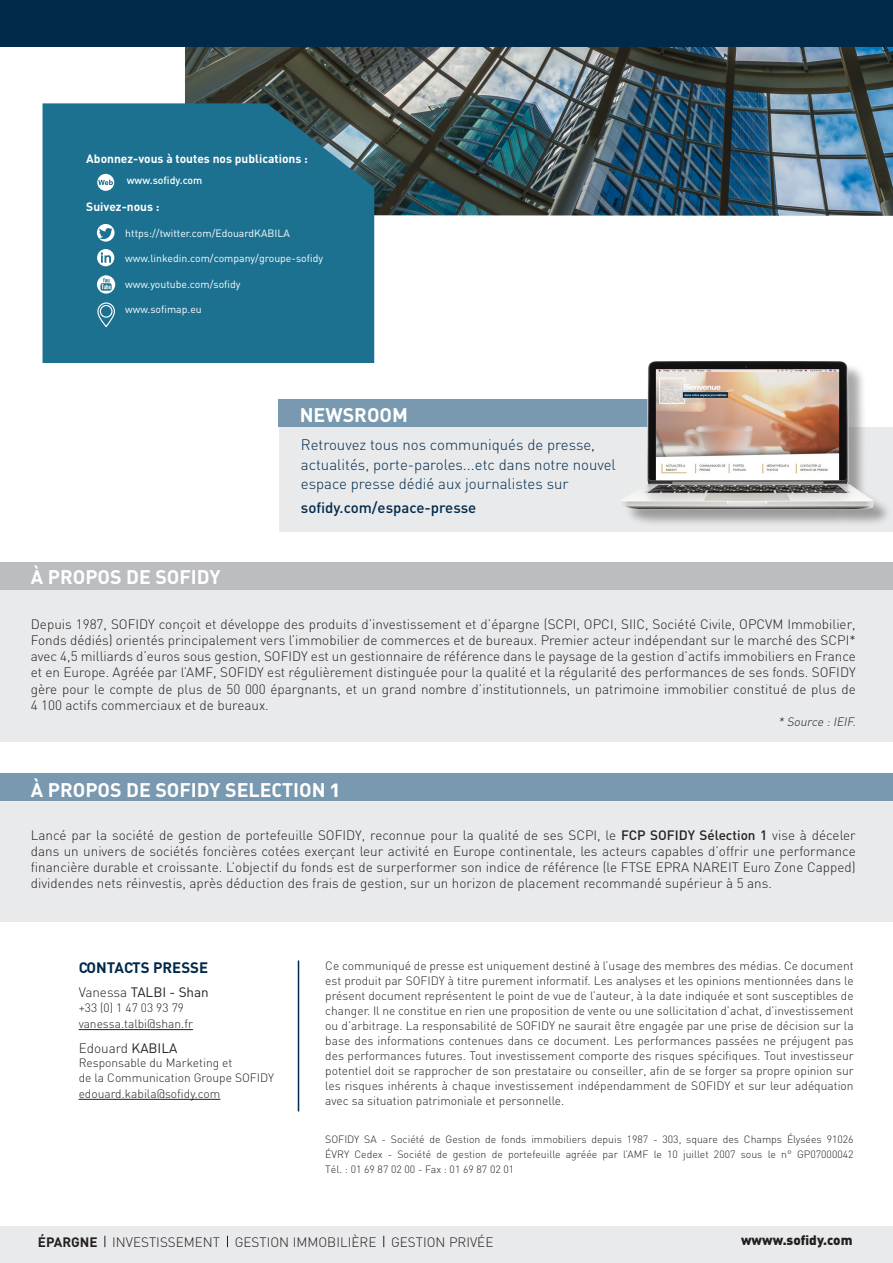
<style>
.page{position:relative;width:893px;height:1263px;background:#fff}
.page>*{position:absolute;margin:0;border:0;box-sizing:border-box;transform-origin:0 0}
.titre_chapo{font:19.5px "DIN Bold Alternate";color:#fff}
.t1{font:300 15px/19.5px "DIN";color:#00294b}
.t2{font:500 15px "DIN";color:#00294b}
.t3{font:700 15px "DIN";color:#00294b}
.t4{font:300 13.5px/16.2px "DIN";color:#231f20;text-align:justify}
.t5{font:13.5px "DIN";color:#231f20}
.t6{font:900 13.5px "DIN";color:#231f20}
.t7{font:300 12px/15px "DIN";color:#231f20}
.t8{font:700 12px "DIN";color:#fff}
.t9{font:italic 300 12px "DIN";color:#231f20}
.t10{font:300 10.5px/15px "DIN";color:#231f20;text-align:justify}
.t11{font:10.5px "DIN";color:#fff}
.t12{font:500 10.5px "DIN";color:#fff}
.s1{font-size:22.5px}
.s2{font-weight:500}
.s3{font-weight:300}
.s4{font-weight:400}
.s5{font-weight:700}
</style>
<div class="page">
<img style="left:185px;top:47px;width:708px;height:169px">
<div style="left:43px;top:103px;width:331px;height:260px;background:#1c7190"></div>
<svg style="left:97px;top:174px;width:17px;height:17px"></svg>
<svg style="left:97px;top:224px;width:18px;height:18px"></svg>
<svg style="left:97px;top:249px;width:17px;height:17px"></svg>
<div style="left:100px;top:305px;width:13px;height:13px;border:1px solid #fff;border-radius:50%"></div>
<div style="left:97px;top:302px;width:18px;height:25px;border:1px solid #fff;border-radius:8px"></div>
<div style="left:0;top:801px;width:893px;height:120px;background:#e9eaeb"></div>
<div style="left:0;top:590px;width:893px;height:151px;background:#e9eaeb"></div>
<div style="left:0;top:0;width:893px;height:47px;background:#00294b"></div>
<div style="left:0;top:1227px;width:893px;height:36px;background:#e9eaeb"></div>
<div style="left:0;top:773px;width:893px;height:28px;background:#7999b0"></div>
<div style="left:0;top:562px;width:893px;height:28px;background:#bcbdc0"></div>
<hr style="left:79px;top:1029px;width:114px;height:1px;background:#231f20">
<hr style="left:79px;top:1099px;width:141px;height:1px;background:#231f20">
<hr style="left:298px;top:960px;width:1px;height:151px;background:#00294b">
<svg style="left:97px;top:275px;width:18px;height:19px"></svg>
<div style="left:279px;top:427px;width:614px;height:105px;background:#e9eaeb"></div>
<div style="left:279px;top:400px;width:400px;height:27px;background:#7999b0"></div>
<div style="left:624px;top:363px;width:268px;height:164px;background:#231f20;opacity:.39"></div>
<img style="left:615px;top:361px;width:263px;height:166px">
<p class="t8" style="left:86px;top:151px;width:223px">Abonnez-vous à toutes nos publications :</p>
<p class="t12" style="left:127px;top:173px;width:77px">www.sofidy.com</p>
<p class="t8" style="left:86px;top:199px;width:75px">Suivez-nous :</p>
<p class="t11" style="left:125px;top:226px;width:166px">https://twitter.com/EdouardKABILA</p>
<p class="t11" style="left:125px;top:252px;width:199px">www.linkedin.com/company/groupe-sofidy</p>
<p class="t11" style="left:125px;top:277px;width:117px">www.youtube.com/sofidy</p>
<p class="t11" style="left:125px;top:303px;width:78px">www.sofimap.eu</p>
<p class="titre_chapo" style="left:31px;top:563px;width:191px">À PROPOS DE SOFIDY</p>
<p class="titre_chapo" style="left:300px;top:401px;width:110px">NEWSROOM</p>
<p class="t1" style="left:301px;top:434px;width:317px">Retrouvez tous nos communiqués de presse, actualités, porte-paroles...etc dans notre nouvel espace presse dédié aux journalistes sur</p>
<p class="t2" style="left:301px;top:497px;width:177px">sofidy.com/espace-presse</p>
<p class="t4" style="left:31px;top:615px;width:826px">Depuis 1987, SOFIDY conçoit et développe des produits d’investissement et d’épargne (SCPI, OPCI, SIIC, Société Civile, OPCVM Immobilier, Fonds dédiés) orientés principalement vers l’immobilier de commerces et de bureaux. Premier acteur indépendant sur le marché des SCPI* avec 4,5 milliards d’euros sous gestion, SOFIDY est un gestionnaire de référence dans le paysage de la gestion d’actifs immobiliers en France et en Europe. Agréée par l’AMF, SOFIDY est régulièrement distinguée pour la qualité et la régularité des performances de ses fonds. SOFIDY gère pour le compte de plus de 50 000 épargnants, et un grand nombre d’institutionnels, un patrimoine immobilier constitué de plus de 4 100 actifs commerciaux et de bureaux.</p>
<p class="t9" style="left:778px;top:713px;width:82px">* Source :IEIF.</p>
<p class="titre_chapo" style="left:31px;top:777px;width:311px">À PROPOS DE SOFIDY SELECTION <span class="s1">1</span></p>
<p class="t4" style="left:31px;top:826px;width:826px">Lancé par la société de gestion de portefeuille SOFIDY, reconnue pour la qualité de ses SCPI, le <span class="s2">FCP SOFIDY Sélection 1</span> vise à déceler dans un univers de sociétés foncières cotées exerçant leur activité en Europe continentale, les acteurs capables d’offrir une performance financière durable et croissante. L’objectif du fonds est de surperformer son indice de référence (le FTSE EPRA NAREIT Euro Zone Capped) dividendes nets réinvestis, après déduction des frais de gestion, sur un horizon de placement recommandé supérieur à 5 ans.</p>
<p class="t3" style="left:79px;top:957px;width:131px">CONTACTS PRESSE</p>
<p class="t5" style="left:79px;top:983px;width:132px"><span class="s3">Vanessa</span> TALBI - Shan</p>
<p class="t7" style="left:79px;top:999px;width:116px;line-height:16.2px">+33 (0) 1 47 03 93 79 vanessa.talbi@shan.fr</p>
<p class="t4" style="left:79px;top:1039px;width:100px">Edouard <span class="s4">KABILA</span></p>
<p class="t7" style="left:79px;top:1055px;width:197px;line-height:14.4px">Responsable du Marketing et<br>de la Communication Groupe SOFIDY</p>
<p class="t7" style="left:79px;top:1085px;width:143px">edouard.kabila@sofidy.com</p>
<p class="t7" style="left:325px;top:958px;width:530px;text-align:justify">Ce communiqué de presse est uniquement destiné à l’usage des membres des médias. Ce document est produit par SOFIDY à titre purement informatif. Les analyses et les opinions mentionnées dans le présent document représentent le point de vue de l’auteur, à la date indiquée et sont susceptibles de changer. Il ne constitue en rien une proposition de vente ou une sollicitation d’achat, d’investissement ou d’arbitrage. La responsabilité de SOFIDY ne saurait être engagée par une prise de décision sur la base des informations contenues dans ce document. Les performances passées ne préjugent pas des performances futures. Tout investissement comporte des risques spécifiques. Tout investisseur potentiel doit se rapprocher de son prestataire ou conseiller, afin de se forger sa propre opinion sur les risques inhérents à chaque investissement indépendamment de SOFIDY et sur leur adéquation avec sa situation patrimoniale et personnelle.</p>
<p class="t10" style="left:325px;top:1131px;width:530px">SOFIDY SA - Société de Gestion de fonds immobiliers depuis 1987 - 303, square des Champs Élysées 91026<br>ÉVRY Cedex - Société de gestion de portefeuille agréée par l’AMF le 10 juillet 2007 sous le n° GP07000042<br>Tél. : 01 69 87 02 00 - Fax : 01 69 87 02 01</p>
<p class="t4" style="left:38px;top:1234px;width:457px"><span class="s5">ÉPARGNE</span> INVESTISSEMENT GESTION IMMOBILIÈRE GESTION PRIVÉE</p>
<p class="t6" style="left:741px;top:1231px;width:113px">wwww.sofidy.com</p>
</div>
